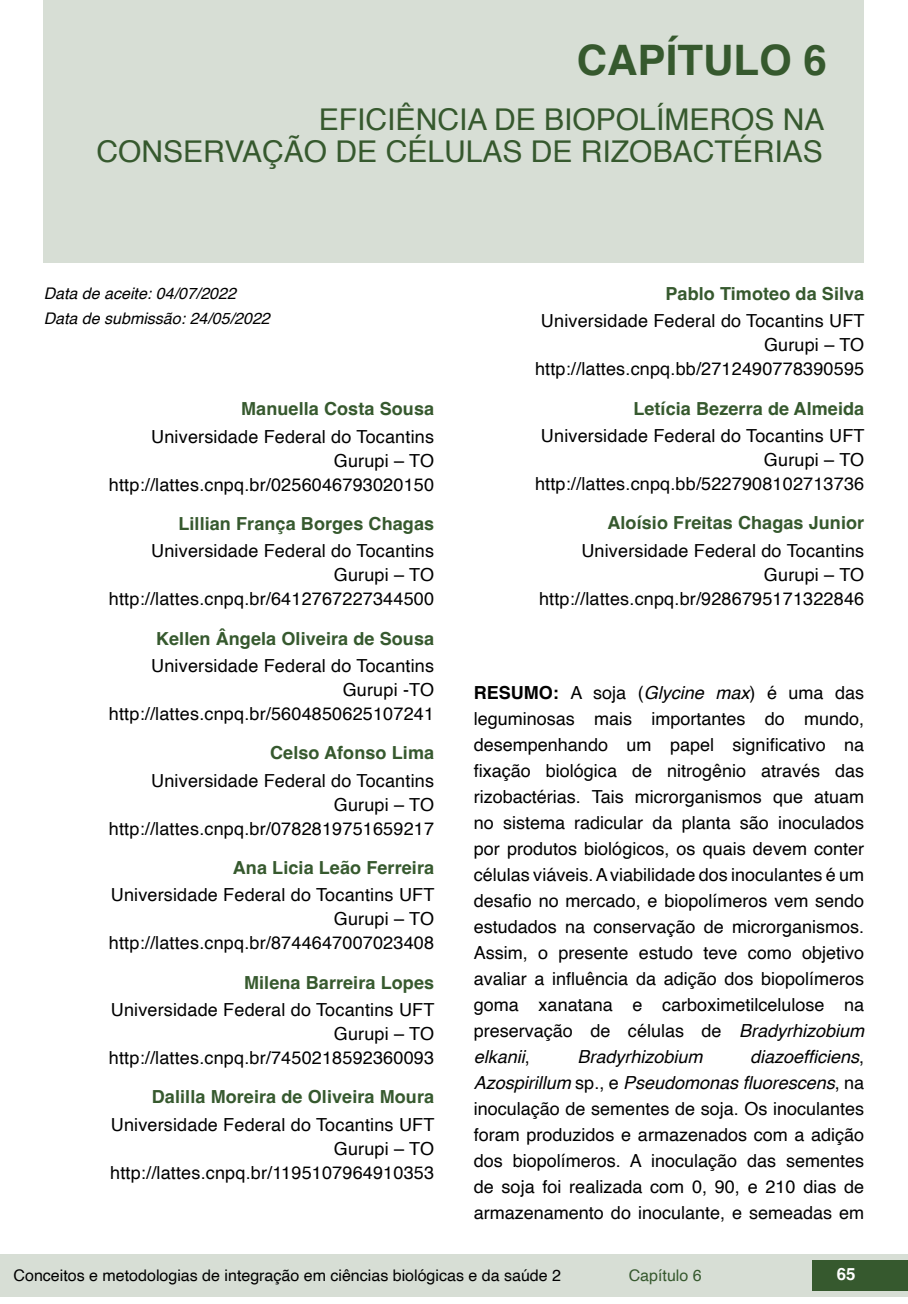
<style>
.page{position:relative;width:908px;height:1304px;background:#fff}
.page>*{position:absolute;margin:0;border:0;box-sizing:border-box;transform-origin:0 0}
.t1{font:700 42px "Helvetica";color:#36592e}
.t2{font:30px/32px "Helvetica";color:#36592e;text-align:right}
.t3{font:18px/24px "Helvetica";letter-spacing:.01em;color:#000;text-align:right}
.t4{font:700 18px "Helvetica";letter-spacing:.005em;color:#36592e}
.t5{font:italic 18px "Helvetica";color:#000}
.t6{font:700 16.8px "Helvetica";color:#fff}
.t7{font:16px "Helvetica";color:#000}
.t8{font:italic 16px "Helvetica";color:#000}
.t9{font:16px "Helvetica";color:#36592e}
.s1{font-weight:700}
.s2{font-style:italic}
</style>
<div class="page">
<div style="left:0;top:1254px;width:906px;height:43px;background:#d7ded5"></div>
<div style="left:812px;top:1261px;width:95px;height:30px;background:#36592e"></div>
<div style="left:44px;top:0;width:819px;height:263px;background:#d7ded5"></div>
<h1 class="t1" style="left:576px;top:35px;width:251px">CAPÍTULO 6</h1>
<h2 class="t2" style="left:96px;top:104px;width:729px">EFICIÊNCIA DE BIOPOLÍMEROS NA<br>CONSERVAÇÃO DE CÉLULAS DE RIZOBACTÉRIAS</h2>
<p class="t8" style="left:44px;top:280px;width:194px">Data de aceite: 04/07/2022</p>
<p class="t8" style="left:44px;top:306px;width:227px">Data de submissão: 24/05/2022</p>
<p class="t4" style="left:241px;top:398px;width:194px">Manuella Costa Sousa</p>
<p class="t3" style="left:109px;top:425px;width:326px">Universidade Federal do Tocantins<br>Gurupi – TO http://lattes.cnpq.br/0256046793020150</p>
<p class="t4" style="left:178px;top:513px;width:257px">Lillian França Borges Chagas</p>
<p class="t3" style="left:109px;top:540px;width:326px">Universidade Federal do Tocantins<br>Gurupi – TO http://lattes.cnpq.br/6412767227344500</p>
<p class="t4" style="left:156px;top:627px;width:279px">Kellen Ângela Oliveira de Sousa</p>
<p class="t3" style="left:109px;top:654px;width:326px">Universidade Federal do Tocantins<br>Gurupi -TO http://lattes.cnpq.br/5604850625107241</p>
<p class="t4" style="left:270px;top:742px;width:165px">Celso Afonso Lima</p>
<p class="t3" style="left:109px;top:769px;width:326px">Universidade Federal do Tocantins<br>Gurupi – TO http://lattes.cnpq.br/0782819751659217</p>
<p class="t4" style="left:233px;top:857px;width:203px">Ana Licia Leão Ferreira</p>
<p class="t3" style="left:109px;top:884px;width:327px">Universidade Federal do Tocantins UFT<br>Gurupi – TO http://lattes.cnpq.br/8744647007023408</p>
<p class="t4" style="left:244px;top:971px;width:191px">Milena Barreira Lopes</p>
<p class="t3" style="left:109px;top:998px;width:327px">Universidade Federal do Tocantins UFT<br>Gurupi – TO http://lattes.cnpq.br/7450218592360093</p>
<p class="t4" style="left:152px;top:1086px;width:283px">Dalilla Moreira de Oliveira Moura</p>
<p class="t3" style="left:110px;top:1113px;width:325px">Universidade Federal do Tocantins UFT<br>Gurupi – TO http://lattes.cnpq.br/1195107964910353</p>
<p class="t4" style="left:665px;top:283px;width:200px">Pablo Timoteo da Silva</p>
<p class="t3" style="left:534px;top:310px;width:331px">Universidade Federal do Tocantins UFT<br>Gurupi – TO http://lattes.cnpq.bb/2712490778390595</p>
<p class="t4" style="left:633px;top:397px;width:232px">Letícia Bezerra de Almeida</p>
<p class="t3" style="left:534px;top:424px;width:331px">Universidade Federal do Tocantins UFT<br>Gurupi – TO http://lattes.cnpq.bb/5227908102713736</p>
<p class="t4" style="left:607px;top:512px;width:258px">Aloísio Freitas Chagas Junior</p>
<p class="t3" style="left:538px;top:539px;width:326px">Universidade Federal do Tocantins<br>Gurupi – TO http://lattes.cnpq.br/9286795171322846</p>
<p class="t3" style="left:473px;top:680px;width:392px;line-height:26px;text-align:justify"><span class="s1">RESUMO:</span> A soja (<span class="s2">Glycine max</span>) é uma das leguminosas mais importantes do mundo, desempenhando um papel significativo na fixação biológica de nitrogênio através das rizobactérias. Tais microrganismos que atuam no sistema radicular da planta são inoculados por produtos biológicos, os quais devem conter células viáveis. A viabilidade dos inoculantes é um desafio no mercado, e biopolímeros vem sendo estudados na conservação de microrganismos.<br>Assim, o presente estudo teve como objetivo avaliar a influência da adição dos biopolímeros goma xanatana e carboximetilcelulose na preservação de células de <span class="s2">Bradyrhizobium elkanii</span>,</p>
<p class="t3" style="left:473px;top:1044px;width:392px;line-height:26px;text-align:justify;text-indent:276px"><span class="s2">diazoefficiens</span>, <span class="s2">Azospirillum</span> sp., e <span class="s2">Pseudomonas fluorescens</span>, na inoculação de sementes de soja. Os inoculantes foram produzidos e armazenados com a adição dos biopolímeros. A inoculação das sementes de soja foi realizada com 0, 90, e 210 dias de armazenamento do inoculante, e semeadas em</p>
<p class="t5" style="left:577px;top:1042px;width:127px">Bradyrhizobium</p>
<p class="t7" style="left:14px;top:1263px;width:548px">Conceitos e metodologias de integração em ciências biológicas e da saúde 2</p>
<p class="t9" style="left:628px;top:1263px;width:74px">Capítulo 6</p>
<p class="t6" style="left:836px;top:1264px;width:20px">65</p>
</div>
